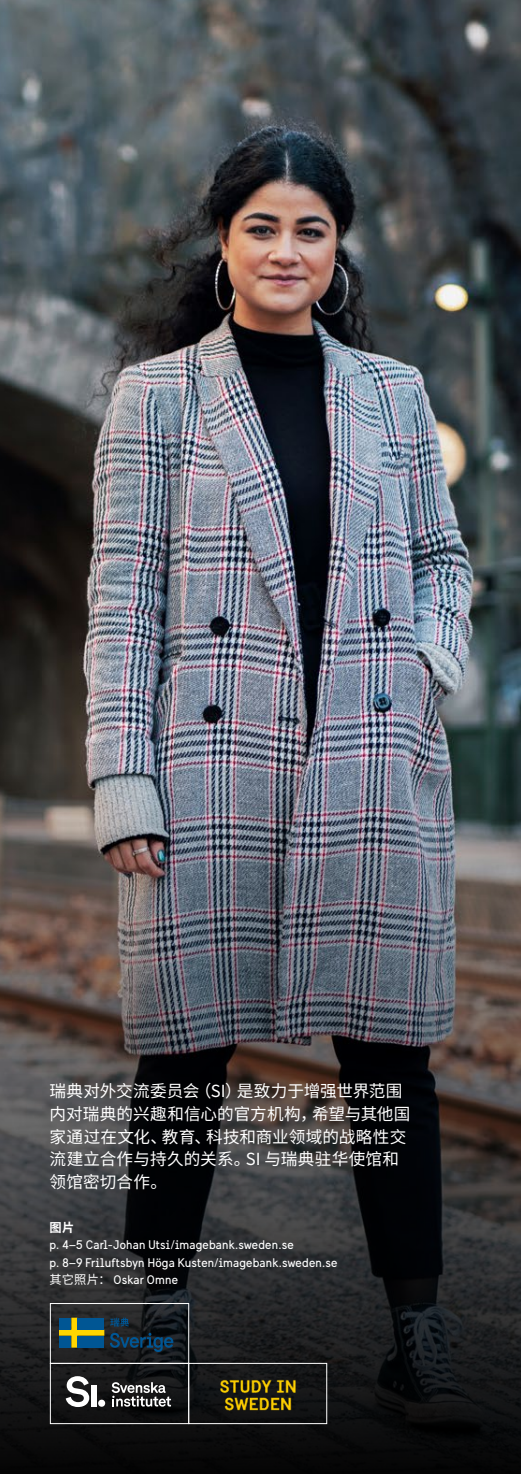
<style>
.page{position:relative;width:521px;height:1474px;background:#fff}
.page>*{position:absolute;margin:0;border:0;box-sizing:border-box;transform-origin:0 0}
.t1{font:16.62px/22.8px "Noto Sans SC";letter-spacing:.005em;color:#fff}
.t2{font:12.25px/17.5px "Sweden Sans";letter-spacing:.015em;color:#fff}
.t3{font:700 12.25px "Noto Sans SC";color:#fff}
.s1{font-family:"Noto Sans SC"}
</style>
<div class="page">
<img style="left:0;top:0;width:521px;height:754px">
<img style="left:0;top:754px;width:521px;height:719px">
<div style="left:50px;top:1362px;width:139px;height:61px;border:1px solid #fff"></div>
<div style="left:50px;top:1302px;width:139px;height:61px;border:1px solid #fff"></div>
<div style="left:188px;top:1362px;width:139px;height:61px;border:1px solid #fff"></div>
<svg style="left:63px;top:1374px;width:109px;height:35px"></svg>
<img style="left:212px;top:1368px;width:91px;height:52px">
<svg style="left:110px;top:1317px;width:19px;height:9px"></svg>
<svg style="left:110px;top:1332px;width:63px;height:19px"></svg>
<svg style="left:60px;top:1317px;width:44px;height:30px"></svg>
<div style="left:60px;top:1317px;width:11px;height:12px;background:#005694"></div>
<div style="left:77px;top:1317px;width:27px;height:12px;background:#005694"></div>
<div style="left:60px;top:1335px;width:11px;height:12px;background:#005694"></div>
<div style="left:77px;top:1335px;width:27px;height:12px;background:#005694"></div>
<h1 class="t1" style="left:50px;top:1079px;width:362px">瑞典对外交流委员会（SI）是致力于增强世界范围内对瑞典的兴趣和信心的官方机构，希望与其他国家通过在文化、教育、科技和商业领域的战略性交流建立合作与持久的关系。SI 与瑞典驻华使馆和领馆密切合作。</h1>
<p class="t3" style="left:50px;top:1220px;width:26px">图片</p>
<p class="t2" style="left:50px;top:1236px;width:289px">p. 4–5 Carl-Johan Utsi/imagebank.sweden.se<br>p. 8–9 Friluftsbyn Höga Kusten/imagebank.sweden.se<span class="s1">其它照片：</span> Oskar Omne</p>
</div>
